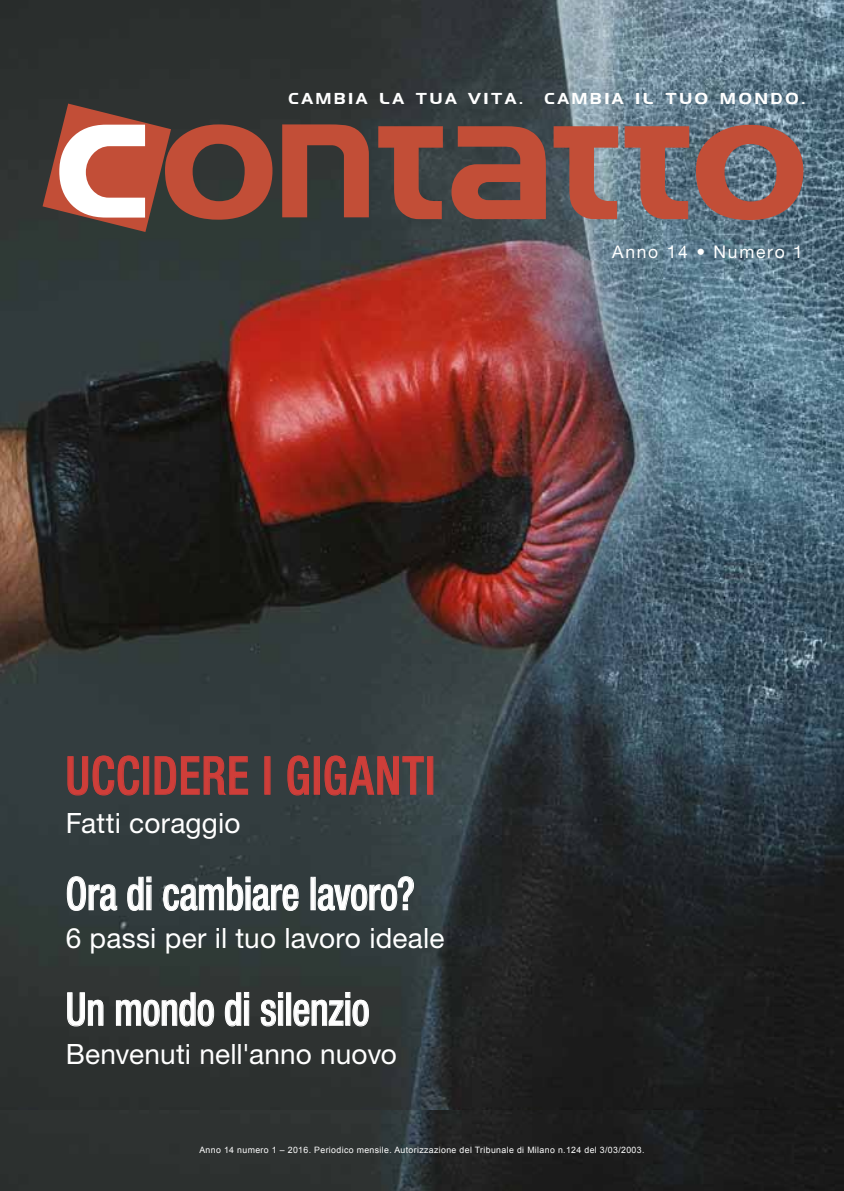
<style>
.page{position:relative;width:844px;height:1191px;background:#fff}
.page>*{position:absolute;margin:0;border:0;box-sizing:border-box;transform-origin:0 0}
.t1{font:500 condensed 52.5px "Helvetica Neue LT Std";letter-spacing:.035em;color:#cf3e39;scale:.86 1}
.t2{font:500 condensed 45.5px "Helvetica Neue LT Std";letter-spacing:-.01em;color:#fff;scale:.85 1}
.t3{font:28px "Helvetica Neue LT Std";letter-spacing:.005em;color:#fff}
.t4{font:17.5px "Helvetica Neue LT Pro";letter-spacing:.1em;color:#fff}
.t5{font:15.75px "Denmark";letter-spacing:.19em;color:#fff}
.t6{font:8.75px "Arial";letter-spacing:.04em;color:#fff}
</style>
<div class="page">
<img style="left:0;top:1109px;width:843px;height:82px">
<img style="left:0;top:0;width:843px;height:1109px">
<svg style="left:67px;top:755px;width:73px;height:41px;background:#4d3d3d"></svg>
<div style="left:143px;top:756px;width:6px;height:38px;border:1px solid #cf3e39"></div>
<svg style="left:154px;top:755px;width:94px;height:40px;background:#503d3d"></svg>
<div style="left:264px;top:756px;width:6px;height:38px;border:1px solid #cf3e39"></div>
<svg style="left:287px;top:755px;width:22px;height:41px"></svg>
<div style="left:314px;top:756px;width:6px;height:38px;border:1px solid #cf3e39"></div>
<svg style="left:324px;top:755px;width:100px;height:41px;background:#504040"></svg>
<div style="left:427px;top:756px;width:6px;height:38px;border:1px solid #cf3e39"></div>
<svg style="left:67px;top:876px;width:50px;height:35px;background:#596163"></svg>
<svg style="left:127px;top:876px;width:24px;height:35px"></svg>
<svg style="left:163px;top:876px;width:136px;height:35px;background:#5a6264"></svg>
<svg style="left:317px;top:876px;width:97px;height:36px;background:#586061"></svg>
<svg style="left:67px;top:992px;width:36px;height:34px"></svg>
<svg style="left:116px;top:992px;width:98px;height:34px;background:#595c5b"></svg>
<svg style="left:225px;top:992px;width:24px;height:34px"></svg>
<svg style="left:260px;top:992px;width:23px;height:34px"></svg>
<div style="left:286px;top:992px;width:5px;height:33px;border:1px solid #fff"></div>
<svg style="left:293px;top:992px;width:76px;height:34px;background:#5a5d5d"></svg>
<svg style="left:43px;top:104px;width:326px;height:128px;background:#83554a"></svg>
<svg style="left:378px;top:126px;width:240px;height:93px;background:#8d4f43"></svg>
<svg style="left:624px;top:126px;width:65px;height:93px;background:#98625c"></svg>
<svg style="left:695px;top:125px;width:108px;height:95px;background:#975f59"></svg>
<h3 class="t5" style="left:288px;top:89px;width:236px">CAMBIA LA TUA VITA.</h3>
<h3 class="t5" style="left:544px;top:89px;width:262px">CAMBIA IL TUO MONDO.</h3>
<h3 class="t4" style="left:612px;top:242px;width:192px">Anno 14 • Numero 1</h3>
<h1 class="t1" style="left:66px;top:744px;width:431px">UCCIDERE I GIGANTI</h1>
<h3 class="t3" style="left:66px;top:806px;width:176px">Fatti coraggio</h3>
<h2 class="t2" style="left:66px;top:866px;width:412px">Ora di cambiare lavoro?</h2>
<h3 class="t3" style="left:66px;top:921px;width:380px">6 passi per il tuo lavoro ideale</h3>
<h2 class="t2" style="left:66px;top:982px;width:359px">Un mondo di silenzio</h2>
<h3 class="t3" style="left:66px;top:1037px;width:333px">Benvenuti nell'anno nuovo</h3>
<p class="t6" style="left:199px;top:1144px;width:446px">Anno 14 numero 1 – 2016. Periodico mensile. Autorizzazione del Tribunale di Milano n.124 del 3/03/2003.</p>
</div>
